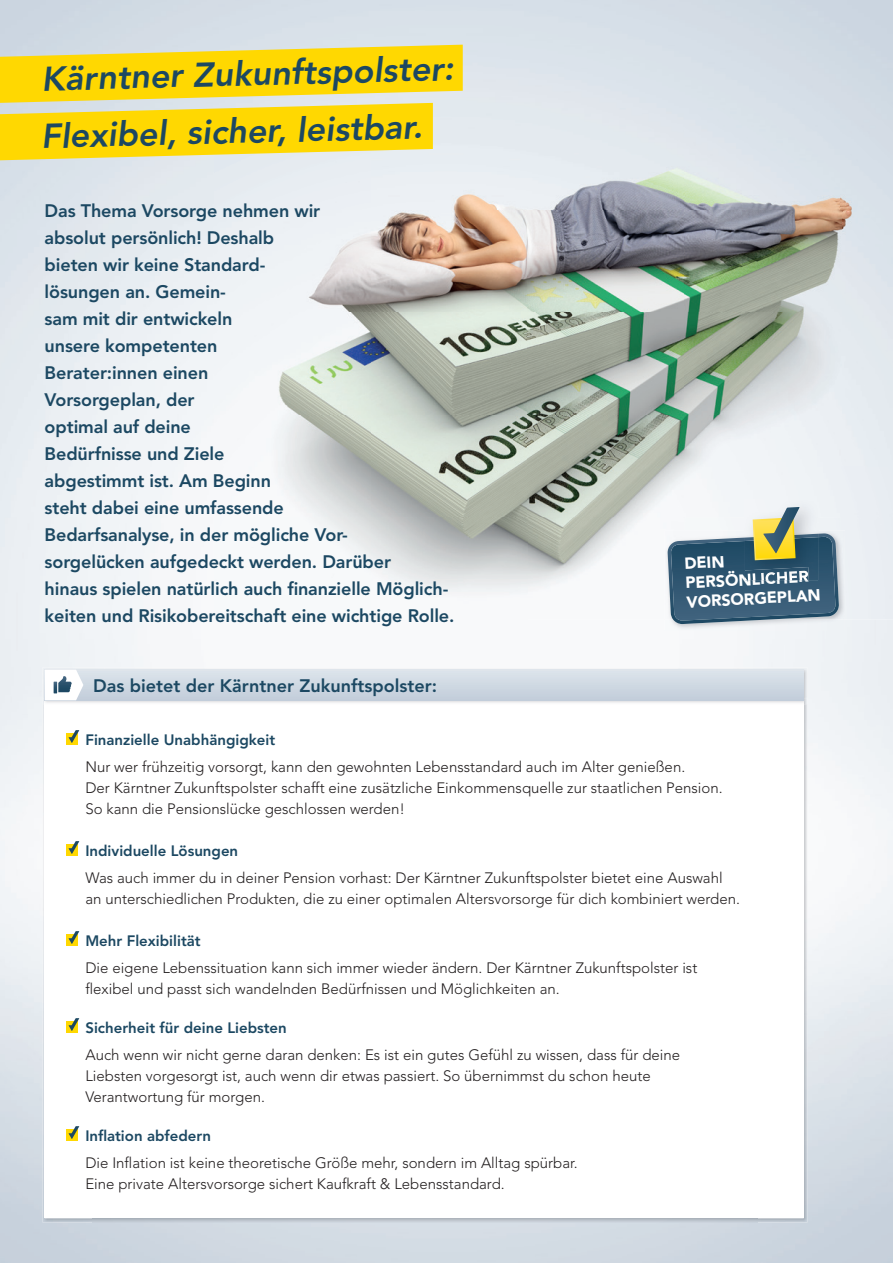
<style>
.page{position:relative;width:893px;height:1263px;background:#fff}
.page>*{position:absolute;margin:0;border:0;box-sizing:border-box;transform-origin:0 0}
.t1{font:italic 800 34.2px/57.2px "Avenir LT Pro";color:#1c4862}
.t2{font:800 18px/27px "Avenir LT Pro";letter-spacing:-.005em;color:#1c4862}
.t3{font:900 16.05px/19.4px "Avenir LT Pro";color:#fff}
.t4{font:300 15px/21px "Avenir LT Pro";color:#231f20}
.t5{font:800 15px "Avenir LT Pro";color:#1c4862}
</style>
<div class="page">
<img style="left:215px;top:109px;width:626px;height:408px">
<img style="left:841px;top:109px;width:52px;height:510px">
<img style="left:215px;top:517px;width:452px;height:102px">
<svg style="left:0;top:45px;width:463px;height:115px;background:#f7da35"></svg>
<img style="left:42px;top:704px;width:51px;height:518px">
<img style="left:757px;top:704px;width:50px;height:518px">
<div style="left:45px;top:700px;width:759px;height:518px;background:#fff"></div>
<div style="left:66px;top:733px;width:11px;height:11px;background:#ffd801"></div>
<svg style="left:69px;top:730px;width:10px;height:13px"></svg>
<div style="left:66px;top:844px;width:11px;height:11px;background:#ffd801"></div>
<svg style="left:69px;top:841px;width:10px;height:13px"></svg>
<div style="left:66px;top:934px;width:11px;height:11px;background:#ffd801"></div>
<svg style="left:69px;top:931px;width:10px;height:13px"></svg>
<div style="left:66px;top:1021px;width:11px;height:11px;background:#ffd801"></div>
<svg style="left:69px;top:1018px;width:10px;height:13px"></svg>
<div style="left:66px;top:1129px;width:11px;height:11px;background:#ffd801"></div>
<svg style="left:69px;top:1126px;width:10px;height:13px"></svg>
<img style="left:42px;top:667px;width:765px;height:31px">
<div style="left:45px;top:670px;width:759px;height:30px;background:#d0dae3"></div>
<svg style="left:45px;top:670px;width:38px;height:30px"></svg>
<img style="left:664px;top:530px;width:181px;height:100px">
<img style="left:745px;top:499px;width:73px;height:8px">
<svg style="left:667px;top:507px;width:172px;height:117px"></svg>
<h1 class="t1" style="left:38px;top:53px;width:416px;rotate:-2deg">Kärntner Zukunftspolster:<br>Flexibel, sicher, leistbar.</h1>
<p class="t2" style="left:45px;top:197px;width:411px">Das Thema Vorsorge nehmen wir<br>absolut persönlich! Deshalb<br>bieten wir keine Standard-<br>lösungen an. Gemein-<br>sam mit dir entwickeln<br>unsere kompetenten<br>Berater:innen einen<br>Vorsorgeplan, der<br>optimal auf deine<br>Bedürfnisse und Ziele<br>abgestimmt ist. Am Beginn<br>steht dabei eine umfassende<br>Bedarfsanalyse, in der mögliche Vor-<br>sorgelücken aufgedeckt werden. Darüber<br>hinaus spielen natürlich auch finanzielle Möglich&shy;keiten und Risikobereitschaft eine wichtige Rolle.</p>
<p class="t2" style="left:93px;top:672px;width:345px">Das bietet der Kärntner Zukunftspolster:</p>
<p class="t3" style="left:684px;top:554px;width:136px;rotate:-3deg">DEIN<br>PERSÖNLICHER<br>VORSORGEPLAN</p>
<p class="t5" style="left:85px;top:730px;width:191px">Finanzielle Unabhängigkeit</p>
<p class="t4" style="left:85px;top:756px;width:639px">Nur wer frühzeitig vorsorgt, kann den gewohnten Lebensstandard auch im Alter genießen.<br>Der Kärntner Zukunftspolster schafft eine zusätzliche Einkommensquelle zur staatlichen Pension.<br>So kann die Pensionslücke geschlossen werden!</p>
<p class="t5" style="left:85px;top:841px;width:154px">Individuelle Lösungen</p>
<p class="t4" style="left:85px;top:867px;width:656px">Was auch immer du in deiner Pension vorhast: Der Kärntner Zukunftspolster bietet eine Auswahl an unterschiedlichen Produkten, die zu einer optimalen Altersvorsorge für dich kombiniert werden.</p>
<p class="t5" style="left:85px;top:931px;width:117px">Mehr Flexibilität</p>
<p class="t4" style="left:85px;top:957px;width:613px">Die eigene Lebenssituation kann sich immer wieder ändern. Der Kärntner Zukunftspolster ist flexibel und passt sich wandelnden Bedürfnissen und Möglichkeiten an.</p>
<p class="t5" style="left:85px;top:1018px;width:203px">Sicherheit für deine Liebsten</p>
<p class="t4" style="left:85px;top:1044px;width:596px">Auch wenn wir nicht gerne daran denken: Es ist ein gutes Gefühl zu wissen, dass für deine<br>Liebsten vorgesorgt ist, auch wenn dir etwas passiert. So übernimmst du schon heute<br>Verantwortung für morgen.</p>
<p class="t5" style="left:85px;top:1126px;width:127px">Inflation abfedern</p>
<p class="t4" style="left:85px;top:1152px;width:494px">Die Inflation ist keine theoretische Größe mehr, sondern im Alltag spürbar.<br>Eine private Altersvorsorge sichert Kaufkraft &amp; Lebensstandard.</p>
</div>
